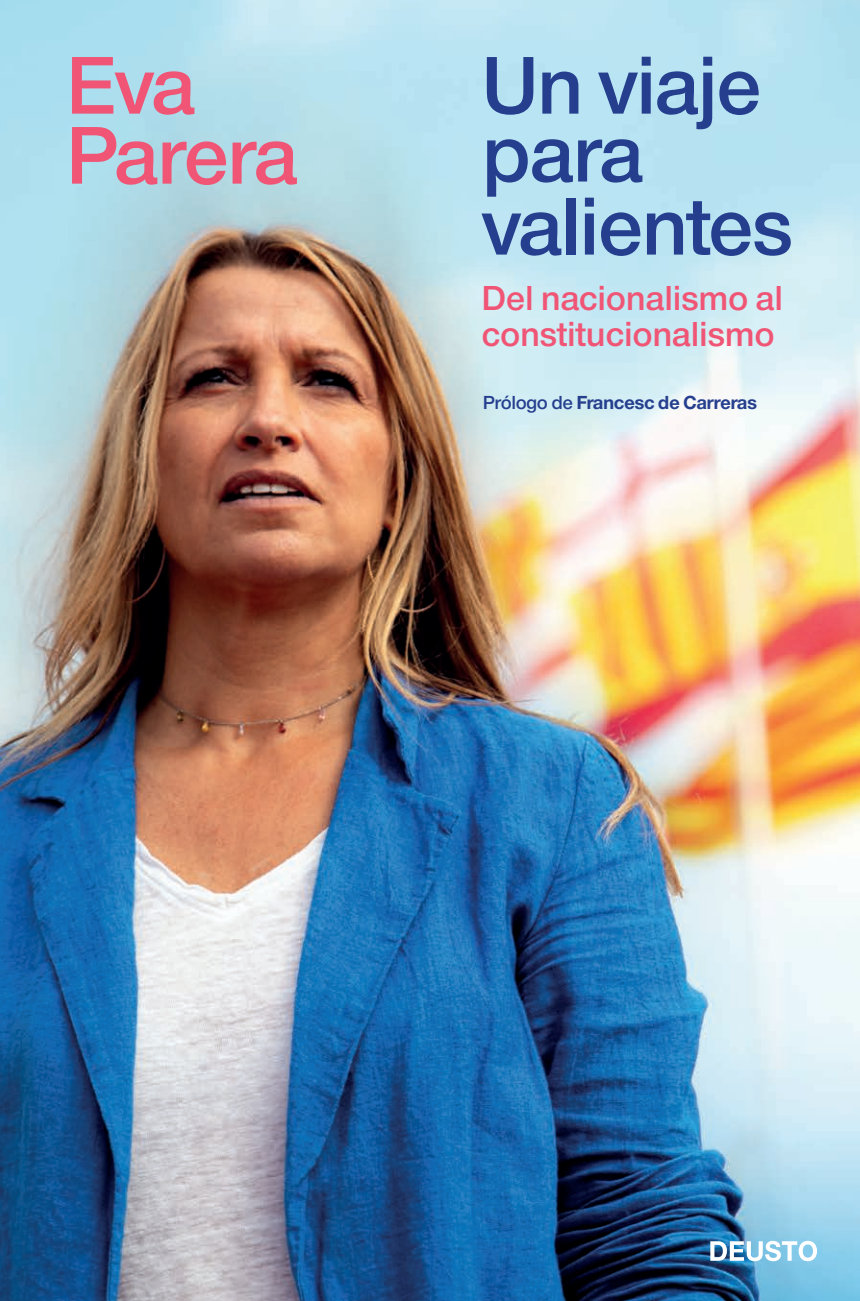
<style>
.page{position:relative;width:860px;height:1301px;background:#fff}
.page>*{position:absolute;margin:0;border:0;box-sizing:border-box;transform-origin:0 0}
.t1{font:500 84.8px/70.4px "Europa Grotesk Nr 2 SB";letter-spacing:-.025em;color:#253f8e}
.t2{font:500 84.8px/70px "Europa Grotesk Nr 2 SB";letter-spacing:-.045em;color:#f05575}
.t3{font:500 36px/36.2px "Europa Grotesk Nr 2 SB";letter-spacing:-.01em;color:#f05575}
.t4{font:700 19.6px "Europa Grotesk Nr 2 SB";letter-spacing:-.025em;color:#253f8e}
.s1{font-weight:500}
</style>
<div class="page">
<img style="left:0;top:0;width:859px;height:1300px">
<svg style="left:710px;top:1240px;width:106px;height:21px"></svg>
<h1 class="t2" style="left:66px;top:51px;width:234px">Eva<br>Parera</h1>
<h1 class="t1" style="left:481px;top:51px;width:313px">Un viaje para valientes</h1>
<p class="t3" style="left:481px;top:280px;width:303px">Del nacionalismo al constitucionalismo</p>
<p class="t4" style="left:482px;top:392px;width:276px"><span class="s1">Prólogo de</span> Francesc de Carreras</p>
</div>
